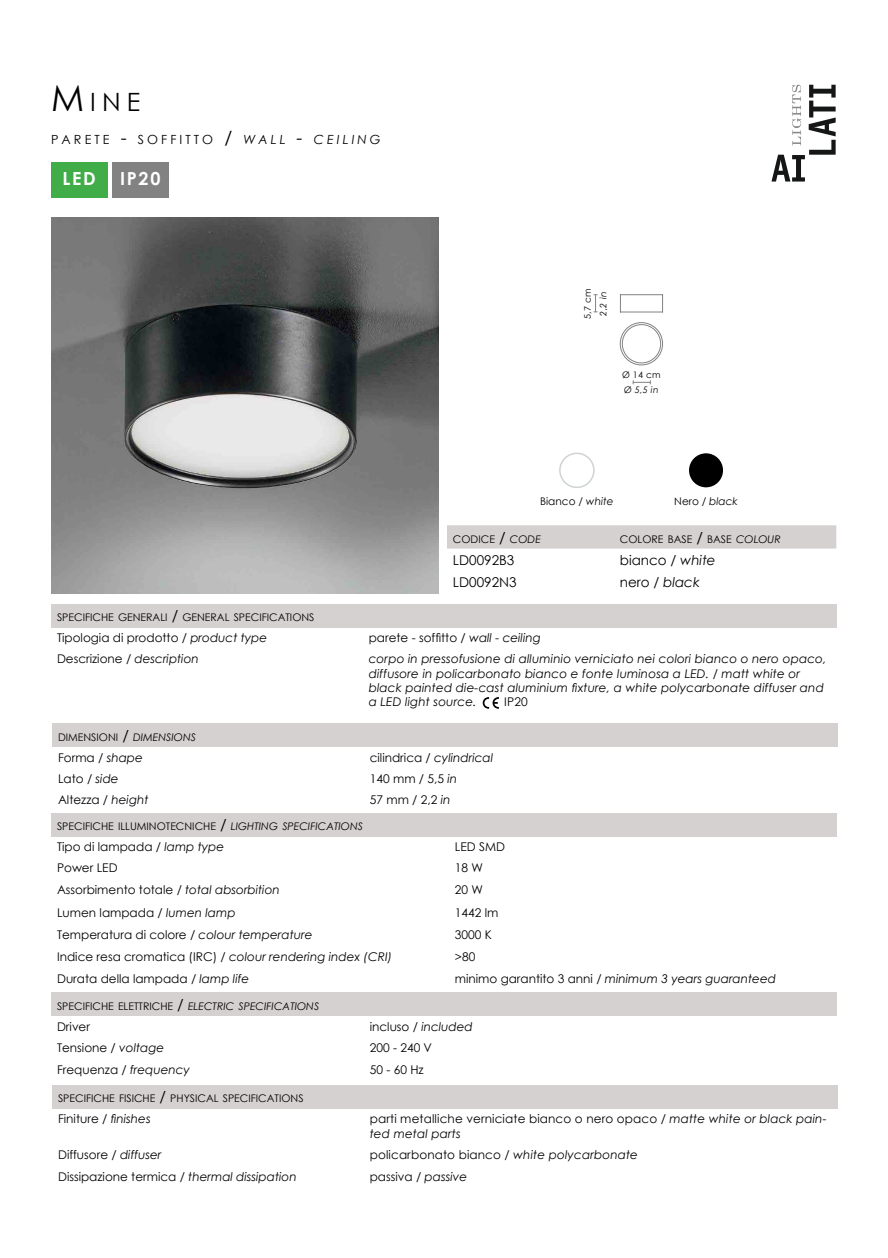
<style>
.page{position:relative;width:888px;height:1258px;background:#fff}
.page>*{position:absolute;margin:0;border:0;box-sizing:border-box;transform-origin:0 0}
.t1{font:25.2px "Century Gothic";color:#000}
.t2{font:700 18px "Century Gothic";letter-spacing:.09em;color:#fff}
.t3{font:13.5px/22.2px "Century Gothic";color:#000}
.t4{font:12.6px "Century Gothic";letter-spacing:.245em;color:#000}
.t5{font:12px/21px "Century Gothic";color:#000}
.t6{font:italic 12px/14.4px "Century Gothic";letter-spacing:.01em;color:#000}
.t7{font:10.5px "Century Gothic";color:#000}
.t8{font:italic 10.5px "Century Gothic";color:#000}
.t9{font:10.5px "Century Gothic";color:#000}
.t10{font:italic 9px "Century Gothic";color:#000}
.t11{font:9px "Century Gothic";color:#000}
.s1{font-size:36px}
.s2{font-size:18px}
.s3{font-style:italic}
.s4{font-style:italic;font-size:18px}
.s5{font-size:15px}
.s6{font-style:normal}
.s7{font-style:normal;font-size:15px}
</style>
<div class="page">
<div style="left:51px;top:604px;width:785px;height:23px;background:#d5d1d1"></div>
<div style="left:52px;top:1085px;width:785px;height:23px;background:#d5d1d1"></div>
<div style="left:51px;top:992px;width:785px;height:23px;background:#d5d1d1"></div>
<div style="left:52px;top:724px;width:785px;height:23px;background:#d5d1d1"></div>
<img style="left:51px;top:218px;width:387px;height:375px">
<div style="left:112px;top:162px;width:56px;height:35px;background:#828282"></div>
<img style="left:771px;top:85px;width:64px;height:97px">
<img style="left:792px;top:85px;width:9px;height:50px">
<svg style="left:483px;top:697px;width:16px;height:12px"></svg>
<div style="left:447px;top:525px;width:389px;height:23px;background:#d5d1d1"></div>
<div style="left:51px;top:162px;width:57px;height:35px;background:#41ad49"></div>
<div style="left:51px;top:813px;width:785px;height:23px;background:#d5d1d1"></div>
<svg style="left:619px;top:294px;width:44px;height:72px"></svg>
<svg style="left:594px;top:294px;width:3px;height:18px"></svg>
<svg style="left:633px;top:381px;width:18px;height:3px"></svg>
<div style="left:559px;top:452px;width:36px;height:36px;border:2px solid #cfd3d3;border-radius:50%"></div>
<div style="left:689px;top:453px;width:34px;height:34px;background:#000;border-radius:50%"></div>
<h1 class="t1" style="left:51px;top:85px;width:91px"><span class="s1">M</span>INE</h1>
<p class="t4" style="left:51px;top:130px;width:331px">PARETE <span class="s2">-</span> SOFFITTO <span class="s2">/</span> <span class="s3">WALL</span> <span class="s4">-</span> <span class="s3">CEILING</span></p>
<h2 class="t2" style="left:120px;top:164px;width:42px">IP20</h2>
<h2 class="t2" style="left:63px;top:164px;width:35px">LED</h2>
<p class="t11" style="left:581px;top:319px;width:32px;rotate:-90deg">5,7 cm</p>
<p class="t10" style="left:597px;top:315px;width:25px;rotate:-90deg">2,2 in</p>
<p class="t11" style="left:622px;top:368px;width:40px">Ø 14 cm</p>
<p class="t10" style="left:624px;top:384px;width:36px">Ø 5,5 in</p>
<p class="t9" style="left:540px;top:494px;width:75px">Bianco / <span class="s3">white</span></p>
<p class="t9" style="left:674px;top:494px;width:65px">Nero / <span class="s3">black</span></p>
<p class="t7" style="left:453px;top:531px;width:89px">CODICE <span class="s5">/</span> <span class="s3">CODE</span></p>
<p class="t7" style="left:620px;top:531px;width:163px">COLORE BASE <span class="s5">/</span> BASE <span class="s3">COLOUR</span></p>
<p class="t3" style="left:453px;top:548px;width:65px">LD0092B3<br>LD0092N3</p>
<p class="t3" style="left:620px;top:548px;width:97px">bianco / <span class="s3">white </span>nero <span class="s3">/ black</span></p>
<p class="t7" style="left:57px;top:610px;width:259px">SPECIFICHE GENERALI <span class="s5">/</span> GENERAL SPECIFICATIONS</p>
<p class="t5" style="left:57px;top:627px;width:212px">Tipologia di prodotto / <span class="s3">product type<br></span>Descrizione / <span class="s3">description</span></p>
<p class="t6" style="left:369px;top:627px;width:459px;line-height:21px"><span class="s6">parete - soffitto /</span> wall - ceiling<br>corpo in pressofusione di alluminio verniciato nei colori bianco o nero opaco,</p>
<p class="t6" style="left:369px;top:666px;width:457px">diffusore in policarbonato bianco e fonte luminosa a LED. <span class="s6">/</span> matt white or black painted die-cast aluminium fixture, a white polycarbonate diffuser and a LED light source.</p>
<p class="t5" style="left:504px;top:691px;width:25px">IP20</p>
<p class="t7" style="left:58px;top:730px;width:139px">DIMENSIONI <span class="s5">/</span> <span class="s3">DIMENSIONS</span></p>
<p class="t5" style="left:58px;top:747px;width:92px">Forma <span class="s3">/ shape<br></span>Lato / <span class="s3">side<br></span>Altezza / <span class="s3">height</span></p>
<p class="t5" style="left:370px;top:747px;width:125px">cilindrica <span class="s3">/ cylindrical<br></span>140 mm / 5,5 <span class="s3">in<br></span>57 mm / 2,2 <span class="s3">in</span></p>
<p class="t7" style="left:57px;top:819px;width:307px">SPECIFICHE ILLUMINOTECNICHE <span class="s5">/</span> <span class="s3">LIGHTING SPECIFICATIONS</span></p>
<p class="t5" style="left:57px;top:836px;width:169px">Tipo di lampada / <span class="s3">lamp type<br></span>Power LED</p>
<p class="t5" style="left:57px;top:879px;width:337px;line-height:22.2px">Assorbimento totale / <span class="s3">total absorbition<br></span>Lumen lampada / <span class="s3">lumen lamp<br></span>Temperatura di colore / <span class="s3">colour temperature<br></span>Indice resa cromatica (IRC) / <span class="s3">colour rendering index (CRI)<br></span>Durata della lampada / <span class="s3">lamp life</span></p>
<p class="t5" style="left:455px;top:836px;width:52px">LED SMD<br>18 W</p>
<p class="t5" style="left:455px;top:879px;width:45px;line-height:22.2px">20 W<br>1442 lm<br>3000 K</p>
<p class="t5" style="left:455px;top:945px;width:323px;line-height:22.2px">&gt;80<br>minimo garantito 3 anni / <span class="s3">minimum 3 years guaranteed</span></p>
<p class="t8" style="left:57px;top:998px;width:264px"><span class="s6">SPECIFICHE ELETTRICHE</span> <span class="s7">/</span> ELECTRIC SPECIFICATIONS</p>
<p class="t5" style="left:57px;top:1015px;width:109px">Driver<br>Tensione / <span class="s3">voltage</span></p>
<p class="t5" style="left:57px;top:1058px;width:134px">Frequenza / <span class="s3">frequency</span></p>
<p class="t7" style="left:58px;top:1091px;width:247px">SPECIFICHE FISICHE <span class="s5">/</span> PHYSICAL SPECIFICATIONS</p>
<p class="t5" style="left:58px;top:1108px;width:94px">Finiture / <span class="s3">finishes</span></p>
<p class="t5" style="left:58px;top:1143px;width:240px;line-height:22.2px">Diffusore <span class="s3">/ diffuser<br></span>Dissipazione termica / <span class="s3">thermal dissipation</span></p>
<p class="t5" style="left:370px;top:1015px;width:105px">incluso / <span class="s3">included<br></span>200 - 240 V</p>
<p class="t5" style="left:370px;top:1058px;width:55px">50 - 60 Hz</p>
<p class="t5" style="left:370px;top:1111px;width:458px;line-height:14.4px">parti metalliche verniciate bianco o nero opaco / <span class="s3">matte white or black pain&shy;ted metal parts</span></p>
<p class="t5" style="left:370px;top:1143px;width:270px;line-height:22.2px">policarbonato bianco / <span class="s3">white polycarbonate </span>passiva / <span class="s3">passive</span></p>
</div>
